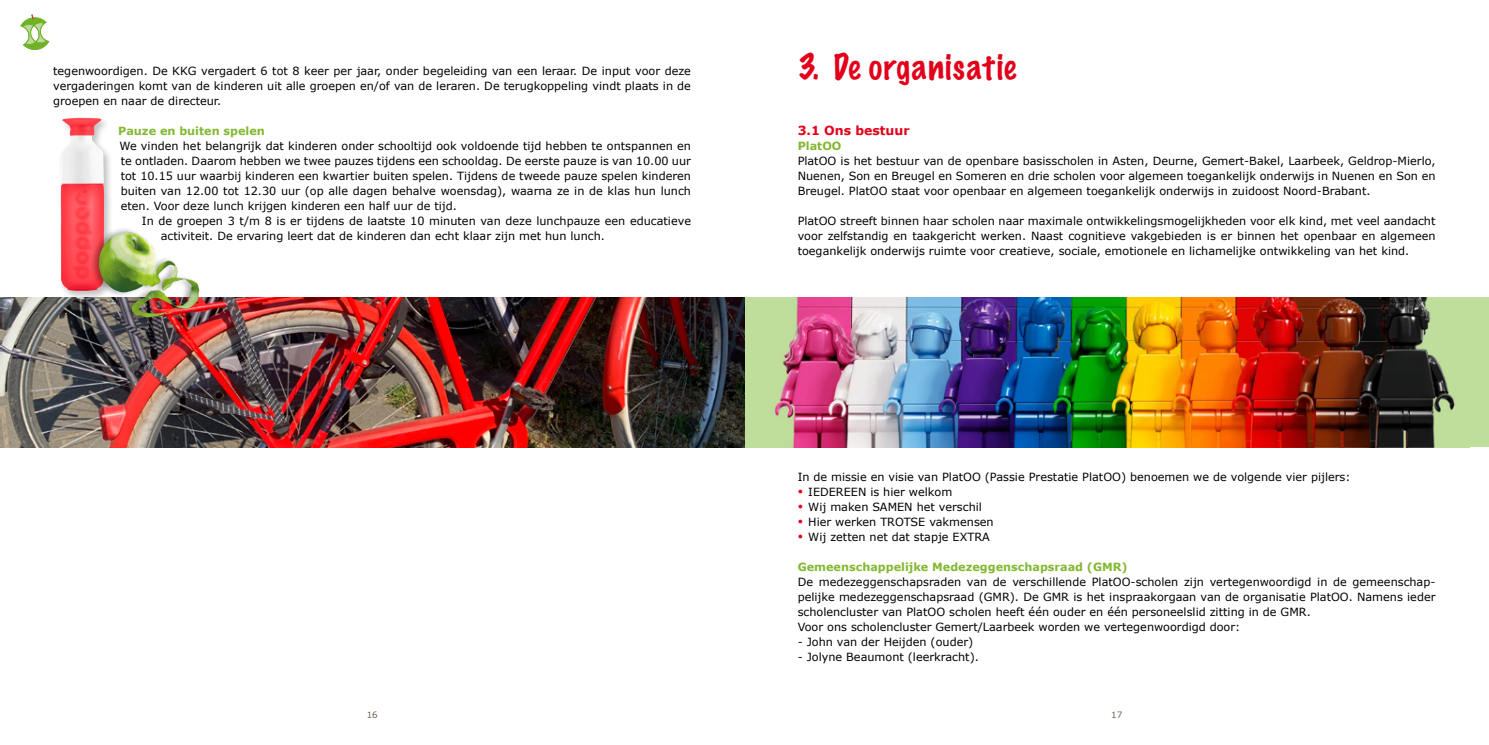
<style>
.page{position:relative;width:1489px;height:745px;background:#fff}
.page>*{position:absolute;margin:0;border:0;box-sizing:border-box;transform-origin:0 0}
.Koppen_Pien{font:100 32.5px "Marker Felt";letter-spacing:.04em;color:#e2001a}
.x_x_Kopjes{font:700 12.5px "Verdana";color:#e2001a}
.bodytekst{font:11.25px/15px "Verdana";color:#000;text-align:justify}
.bodytekst_bold{font:700 11.25px "Verdana";color:#83b831}
.t1{font:8.75px "Verdana";color:#706254}
.s1{font-weight:700;font-size:7.5px;color:#e2001a}
</style>
<div class="page">
<div style="left:744px;top:298px;width:744px;height:148px;background:#bfdd9b"></div>
<img style="left:0;top:298px;width:1455px;height:148px">
<div style="left:58px;top:116px;width:55px;height:185px;background:#000;opacity:.25"></div>
<img style="left:60px;top:117px;width:44px;height:173px">
<div style="left:89px;top:227px;width:111px;height:95px;background:#000;opacity:.3"></div>
<img style="left:99px;top:231px;width:92px;height:86px">
<svg style="left:20px;top:14px;width:30px;height:36px"></svg>
<p class="bodytekst" style="left:53px;top:64px;width:639px">tegenwoordigen. De KKG vergadert 6 tot 8 keer per jaar, onder begeleiding van een leraar. De input voor deze vergaderingen komt van de kinderen uit alle groepen en/of van de leraren. De terugkoppeling vindt plaats in de groepen en naar de directeur.</p>
<p class="bodytekst_bold" style="left:118px;top:123px;width:148px">Pauze en buiten spelen</p>
<p class="bodytekst" style="left:119px;top:139px;width:573px">We vinden het belangrijk dat kinderen onder schooltijd ook voldoende tijd hebben te ontspannen en te ontladen. Daarom hebben we twee pauzes tijdens een schooldag. De eerste pauze is van 10.00 uur tot 10.15 uur waarbij kinderen een kwartier buiten spelen. Tijdens de tweede pauze spelen kinderen buiten van 12.00 tot 12.30 uur (op alle dagen behalve woensdag), waarna ze in de klas hun lunch eten. Voor deze lunch krijgen kinderen een half uur de tijd.</p>
<p class="bodytekst" style="left:161px;top:214px;width:532px;text-indent:-19px">In de groepen 3 t/m 8 is er tijdens de laatste 10 minuten van deze lunchpauze een educatieve activiteit. De ervaring leert dat de kinderen dan echt klaar zijn met hun lunch.</p>
<p class="Koppen_Pien" style="left:797px;top:41px;width:220px">3. De organisatie</p>
<p class="x_x_Kopjes" style="left:797px;top:122px;width:113px">3.1 Ons bestuur</p>
<p class="bodytekst_bold" style="left:797px;top:138px;width:45px">PlatOO</p>
<p class="bodytekst" style="left:797px;top:154px;width:639px">PlatOO is het bestuur van de openbare basisscholen in Asten, Deurne, Gemert-Bakel, Laarbeek, Geldrop-Mierlo, Nuenen, Son en Breugel en Someren en drie scholen voor algemeen toegankelijk onderwijs in Nuenen en Son en Breugel. PlatOO staat voor openbaar en algemeen toegankelijk onderwijs in zuidoost Noord-Brabant.</p>
<p class="bodytekst" style="left:797px;top:214px;width:639px">PlatOO streeft binnen haar scholen naar maximale ontwikkelingsmogelijkheden voor elk kind, met veel aandacht voor zelfstandig en taakgericht werken. Naast cognitieve vakgebieden is er binnen het openbaar en algemeen toegankelijk onderwijs ruimte voor creatieve, sociale, emotionele en lichamelijke ontwikkeling van het kind.</p>
<p class="bodytekst" style="left:797px;top:469px;width:554px">In de missie en visie van PlatOO (Passie Prestatie PlatOO) benoemen we de volgende vier pijlers:</p>
<p class="bodytekst" style="left:797px;top:484px;width:156px"><span class="s1">•</span> IEDEREEN is hier welkom</p>
<p class="bodytekst" style="left:797px;top:499px;width:186px"><span class="s1">•</span> Wij maken SAMEN het verschil</p>
<p class="bodytekst" style="left:797px;top:514px;width:197px"><span class="s1">•</span> Hier werken TROTSE vakmensen</p>
<p class="bodytekst" style="left:797px;top:529px;width:194px"><span class="s1">•</span> Wij zetten net dat stapje EXTRA</p>
<p class="bodytekst_bold" style="left:797px;top:558px;width:331px">Gemeenschappelijke Medezeggenschapsraad (GMR)</p>
<p class="bodytekst" style="left:797px;top:574px;width:639px">De medezeggenschapsraden van de verschillende PlatOO-scholen zijn vertegenwoordigd in de gemeenschap&shy;pelijke medezeggenschapsraad (GMR). De GMR is het inspraakorgaan van de organisatie PlatOO. Namens ieder scholencluster van PlatOO scholen heeft één ouder en één personeelslid zitting in de GMR.</p>
<p class="bodytekst" style="left:797px;top:619px;width:444px">Voor ons scholencluster Gemert/Laarbeek worden we vertegenwoordigd door:</p>
<p class="bodytekst" style="left:797px;top:634px;width:177px">- John van der Heijden (ouder)</p>
<p class="bodytekst" style="left:797px;top:649px;width:183px">- Jolyne Beaumont (leerkracht).</p>
<p class="t1" style="left:366px;top:708px;width:13px">16</p>
<p class="t1" style="left:1111px;top:708px;width:13px">17</p>
</div>
